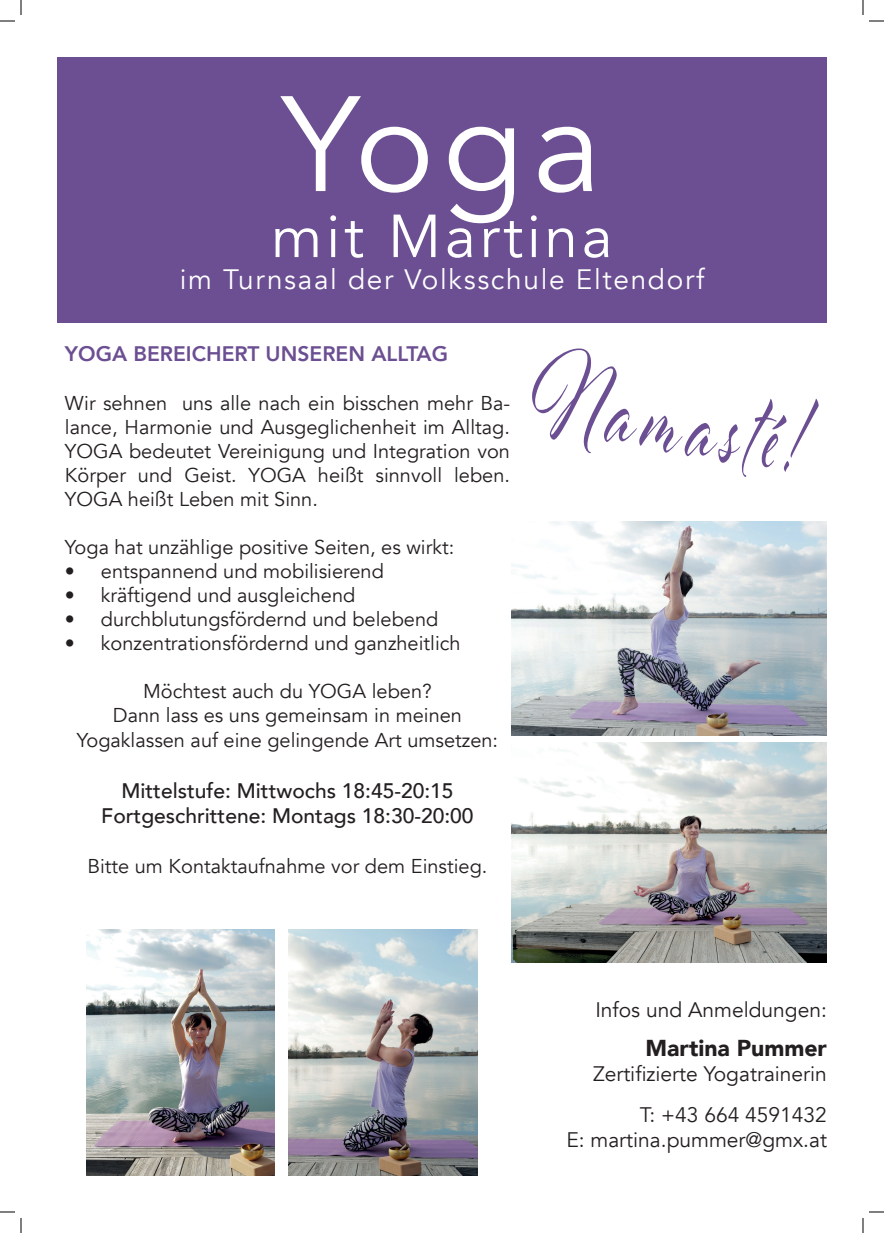
<style>
.page{position:relative;width:884px;height:1233px;background:#fff}
.page>*{position:absolute;margin:0;border:0;box-sizing:border-box;transform-origin:0 0}
.t1{font:134px "Avenir";color:#fff}
.t2{font:129.6px "Al Fresco";color:#6b4f92;scale:.57 1}
.t3{font:60px "Avenir";letter-spacing:.06em;color:#fff}
.t4{font:28px "Avenir";letter-spacing:.06em;color:#fff}
.t5{font:900 23px "Avenir";color:#231f20}
.t6{font:21px/40.2px "Avenir";color:#231f20;text-align:right}
.t7{font:500 21px/25.2px "Avenir";color:#231f20;text-align:center}
.t8{font:800 21px "Avenir";color:#6b4f92}
.t9{font:20px/24px "Avenir";color:#231f20;text-align:justify}
</style>
<div class="page">
<div style="left:57px;top:57px;width:770px;height:266px;background:#6b4f92"></div>
<img style="left:511px;top:742px;width:316px;height:220px">
<img style="left:511px;top:521px;width:316px;height:214px">
<img style="left:289px;top:930px;width:188px;height:246px">
<img style="left:86px;top:929px;width:189px;height:247px">
<svg style="left:0;top:1211px;width:15px;height:1px"></svg>
<svg style="left:869px;top:1211px;width:15px;height:1px"></svg>
<svg style="left:0;top:0;width:22px;height:22px"></svg>
<svg style="left:20px;top:1218px;width:2px;height:15px"></svg>
<svg style="left:862px;top:0;width:22px;height:22px"></svg>
<svg style="left:862px;top:1218px;width:2px;height:15px"></svg>
<h1 class="t1" style="left:282px;top:65px;width:321px">Yoga</h1>
<h3 class="t3" style="left:271px;top:201px;width:343px">mit Martina</h3>
<h3 class="t4" style="left:180px;top:263px;width:526px">im Turnsaal der Volksschule Eltendorf</h3>
<p class="t8" style="left:65px;top:337px;width:385px">YOGA BEREICHERT UNSEREN ALLTAG</p>
<p class="t9" style="left:65px;top:391px;width:447px">Wir sehnen uns alle nach ein bisschen mehr Ba&shy;lance, Harmonie und Ausgeglichenheit im Alltag.<br>YOGA bedeutet Vereinigung und Integration von Körper und Geist. YOGA heißt sinnvoll leben.<br>YOGA heißt Leben mit Sinn.</p>
<p class="t9" style="left:65px;top:535px;width:391px">Yoga hat unzählige positive Seiten, es wirkt:</p>
<p class="t9" style="left:65px;top:559px;width:320px">• entspannend und mobilisierend</p>
<p class="t9" style="left:65px;top:583px;width:292px">• kräftigend und ausgleichend</p>
<p class="t9" style="left:65px;top:607px;width:375px">• durchblutungsfördernd und belebend</p>
<p class="t9" style="left:65px;top:631px;width:397px">• konzentrationsfördernd und ganzheitlich</p>
<p class="t9" style="left:77px;top:679px;width:423px;line-height:24.6px;text-align:center">Möchtest auch du YOGA leben?<br>Dann lass es uns gemeinsam in meinen<br>Yogaklassen auf eine gelingende Art umsetzen:</p>
<p class="t7" style="left:101px;top:776px;width:374px">Mittelstufe: Mittwochs 18:45-20:15<br>Fortgeschrittene: Montags 18:30-20:00</p>
<p class="t9" style="left:87px;top:854px;width:401px">Bitte um Kontaktaufnahme vor dem Einstieg.</p>
<h2 class="t2" style="left:548px;top:306px;width:485px;rotate:10deg">Namasté!</h2>
<p class="t6" style="left:595px;top:990px;width:233px">Infos und Anmeldungen:</p>
<p class="t5" style="left:645px;top:1028px;width:183px">Martina Pummer</p>
<p class="t6" style="left:593px;top:1054px;width:235px">Zertifizierte Yogatrainerin<br>T: +43 664 4591432</p>
<p class="t6" style="left:566px;top:1119px;width:262px">E: martina.pummer@gmx.at</p>
</div>
